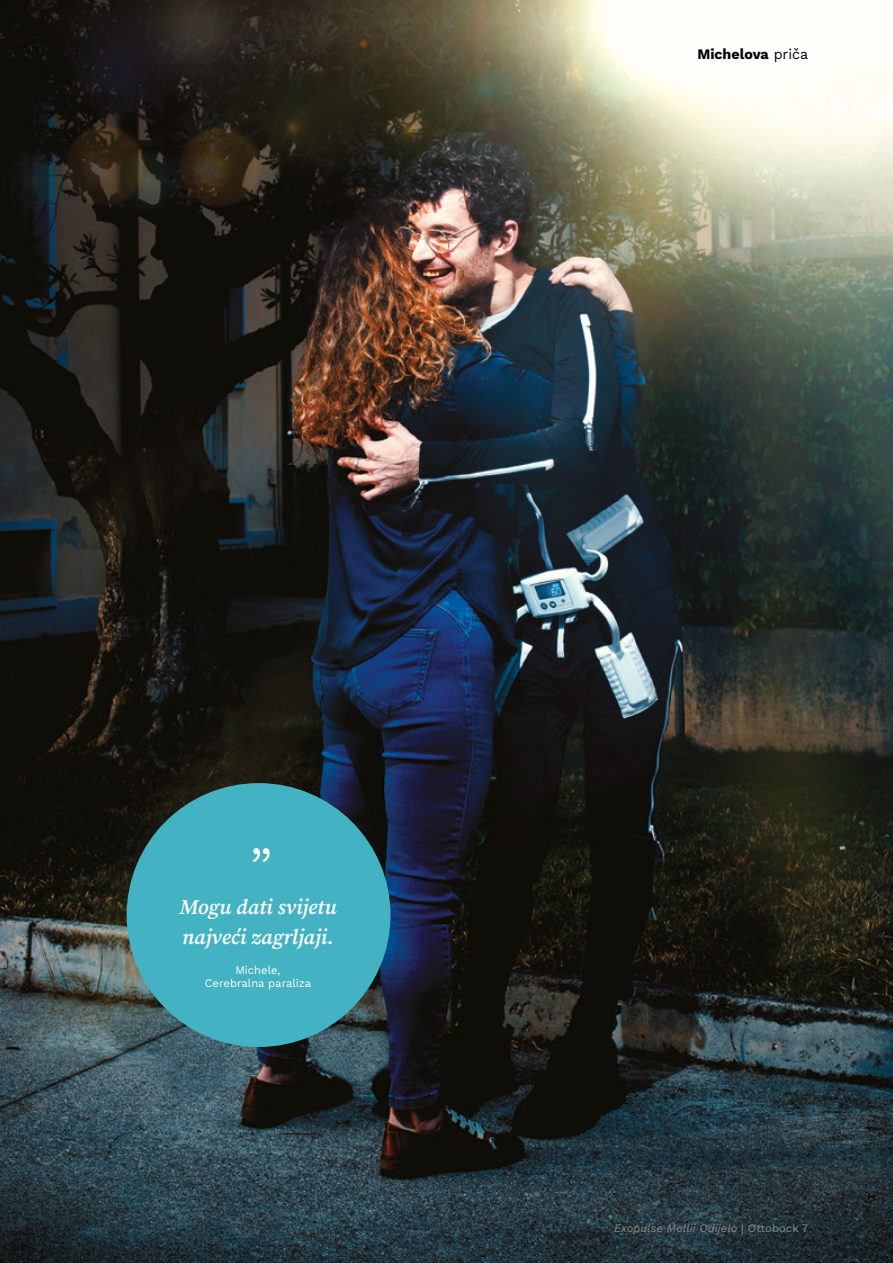
<style>
.page{position:relative;width:893px;height:1263px;background:#fff}
.page>*{position:absolute;margin:0;border:0;box-sizing:border-box;transform-origin:0 0}
.t1{font:300 66px "Work Sans";color:#fff}
.t2{font:italic 21px/30px "Source Serif Variable";color:#fff}
.t3{font:700 14.25px "Work Sans";color:#000}
.t4{font:italic 11.25px "Work Sans";letter-spacing:.005em;color:#878786}
.t5{font:11.25px/13.5px "Work Sans";color:#fff;text-align:center}
.s1{font-weight:400}
.s2{font-style:normal}
</style>
<div class="page">
<img style="left:0;top:0;width:893px;height:1263px">
<div style="left:127px;top:783px;width:263px;height:264px;background:#43b2c2;border-radius:50%"></div>
<p class="t3" style="left:697px;top:44px;width:112px">Michelova <span class="s1">priča</span></p>
<h1 class="t1" style="left:249px;top:781px;width:25px">„</h1>
<p class="t2" style="left:179px;top:891px;width:159px">Mogu dati svijetu najveći zagrljaji.</p>
<p class="t5" style="left:205px;top:962px;width:108px">Michele,<br>Cerebralna paraliza</p>
<p class="t4" style="left:614px;top:1219px;width:196px">Exopulse Mollii Odijelo <span class="s2">| Ottobock 7</span></p>
</div>
